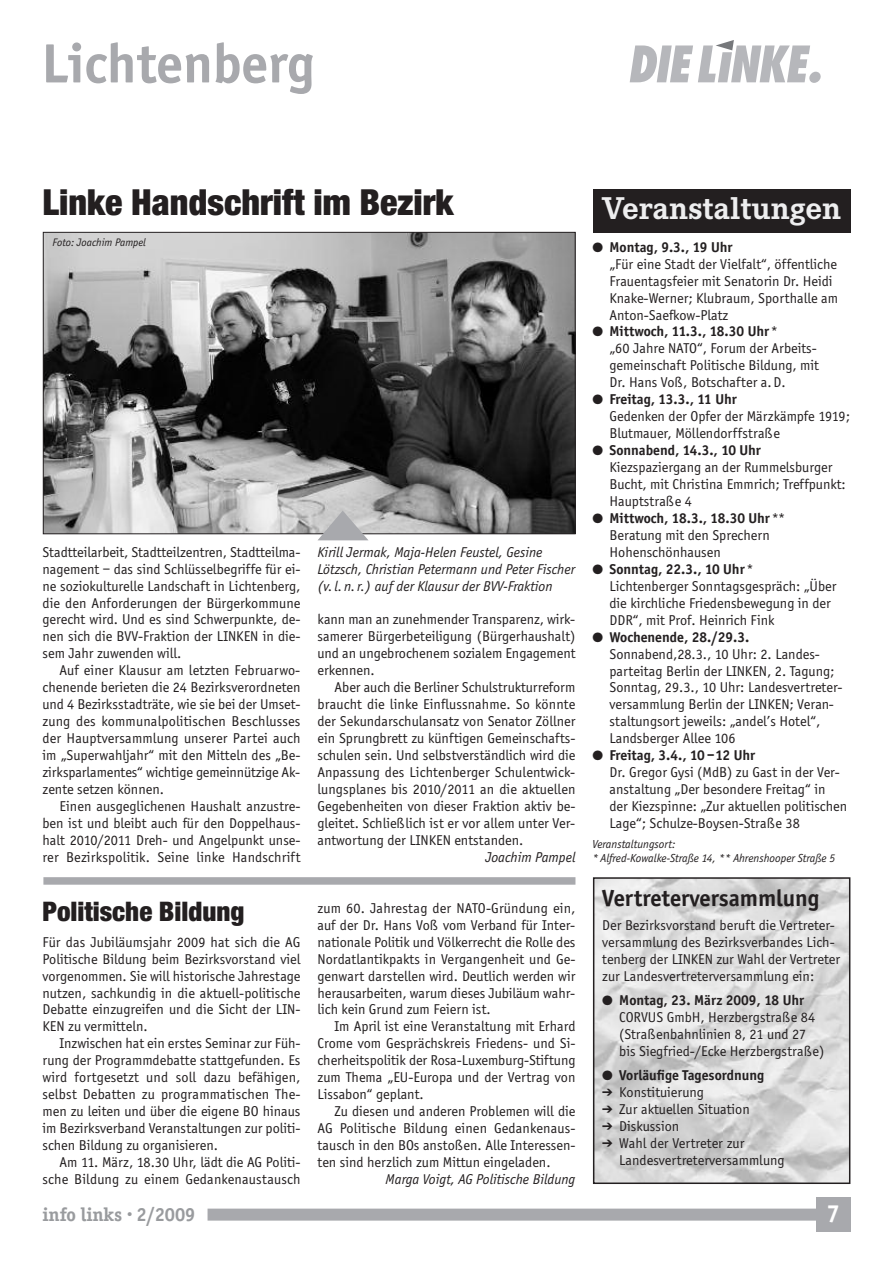
<style>
.page{position:relative;width:893px;height:1263px;background:#fff}
.page>*{position:absolute;margin:0;border:0;box-sizing:border-box;transform-origin:0 0}
.t1{font:700 57px "Officina Sans";color:#a8a9ad}
.t2{font:900 condensed 36px "Helvetica Neue";color:#231f20}
.t3{font:700 32.7px "Corporate E";color:#eeeeef}
.t4{font:900 condensed 27px "Helvetica Neue";color:#231f20}
.t5{font:700 25.5px "Officina Sans";color:#fff}
.t6{font:700 24px "Officina Sans";color:#231f20}
.t7{font:700 19.5px "Officina Serif";color:#999b9e}
.t8{font:14.7px/17px "Officina Sans";color:#231f20}
.t9{font:italic 14.7px/17px "Officina Sans";color:#231f20}
.t10{font:italic 12px/14.2px "Officina Sans";color:#231f20}
.t11{font:italic 11.25px "Officina Sans";color:#231f20}
.s1{font-weight:700}
</style>
<div class="page">
<div style="left:816px;top:1198px;width:34px;height:34px;background:#a8a9ad"></div>
<div style="left:208px;top:1208px;width:610px;height:12px;background:#a8a9ad"></div>
<img style="left:596px;top:880px;width:251px;height:301px">
<div style="left:593px;top:877px;width:257px;height:307px;border:2px solid #231f20"></div>
<svg style="left:630px;top:40px;width:191px;height:43px"></svg>
<div style="left:43px;top:877px;width:532px;height:8px;background:#a8a9ad"></div>
<div style="left:593px;top:190px;width:257px;height:43px;background:#231f20"></div>
<img style="left:45px;top:234px;width:528px;height:298px">
<div style="left:43px;top:232px;width:532px;height:302px;border:1px solid #231f20"></div>
<svg style="left:317px;top:511px;width:52px;height:29px;background:#b9b9bb"></svg>
<svg style="left:603px;top:1089px;width:10px;height:7px"></svg>
<svg style="left:603px;top:1106px;width:10px;height:7px"></svg>
<svg style="left:603px;top:1123px;width:10px;height:7px"></svg>
<svg style="left:603px;top:1140px;width:10px;height:7px"></svg>
<h1 class="t1" style="left:41px;top:29px;width:275px">Lichtenberg</h1>
<h2 class="t2" style="left:43px;top:190px;width:412px">Linke Handschrift im Bezirk</h2>
<p class="t11" style="left:53px;top:236px;width:95px">Foto: Joachim Pampel</p>
<p class="t8" style="left:43px;top:543px;width:259px;text-align:justify">Stadtteilarbeit, Stadtteilzentren, Stadtteilma&shy;nagement – das sind Schlüsselbegriffe für ei&shy;ne soziokulturelle Landschaft in Lichtenberg, die den Anforderungen der Bürgerkommune gerecht wird. Und es sind Schwerpunkte, de&shy;nen sich die BVV-Fraktion der LINKEN in die&shy;sem Jahr zuwenden will.</p>
<p class="t8" style="left:43px;top:662px;width:259px;text-align:justify;text-indent:17px">Auf einer Klausur am letzten Februarwo&shy;chenende berieten die 24 Bezirksverordneten und 4 Bezirksstadträte, wie sie bei der Umset&shy;zung des kommunalpolitischen Beschlusses der Hauptversammlung unserer Partei auch im „Superwahljahr“ mit den Mitteln des „Be&shy;zirksparlamentes“ wichtige gemeinnützige Ak&shy;zente setzen können.</p>
<p class="t8" style="left:43px;top:797px;width:259px;text-align:justify;text-indent:17px">Einen ausgeglichenen Haushalt anzustre&shy;ben ist und bleibt auch für den Doppelhaus&shy;halt 2010/2011 Dreh- und Angelpunkt unse&shy;rer Bezirkspolitik. Seine linke Handschrift</p>
<h3 class="t4" style="left:43px;top:902px;width:203px">Politische Bildung</h3>
<p class="t8" style="left:43px;top:933px;width:259px;text-align:justify">Für das Jubiläumsjahr 2009 hat sich die AG Politische Bildung beim Bezirksvorstand viel vorgenommen. Sie will historische Jahrestage nutzen, sachkundig in die aktuell-politische Debatte einzugreifen und die Sicht der LIN-KEN zu vermitteln.</p>
<p class="t8" style="left:43px;top:1035px;width:259px;text-align:justify;text-indent:17px">Inzwischen hat ein erstes Seminar zur Füh&shy;rung der Programmdebatte stattgefunden. Es wird fortgesetzt und soll dazu befähigen, selbst Debatten zu programmatischen The&shy;men zu leiten und über die eigene BO hinaus im Bezirksverband Veranstaltungen zur politi&shy;schen Bildung zu organisieren.</p>
<p class="t8" style="left:43px;top:1153px;width:259px;text-align:right">Am 11. März, 18.30 Uhr, lädt die AG Politi&shy;sche Bildung zu einem Gedankenaustausch</p>
<p class="t9" style="left:317px;top:543px;width:259px">Kirill Jermak, Maja-Helen Feustel, Gesine<br>Lötzsch, Christian Petermann und Peter Fischer (v.l. n.r.) auf der Klausur der BVV-Fraktion</p>
<p class="t8" style="left:317px;top:611px;width:259px;text-align:justify">kann man an zunehmender Transparenz, wirk&shy;samerer Bürgerbeteiligung (Bürgerhaushalt) und an ungebrochenem sozialem Engagement erkennen.</p>
<p class="t8" style="left:317px;top:679px;width:259px;text-align:justify;text-indent:17px">Aber auch die Berliner Schulstrukturreform braucht die linke Einflussnahme. So könnte der Sekundarschulansatz von Senator Zöllner ein Sprungbrett zu künftigen Gemeinschafts&shy;schulen sein. Und selbstverständlich wird die Anpassung des Lichtenberger Schulentwick&shy;lungsplanes bis 2010/2011 an die aktuellen Gegebenheiten von dieser Fraktion aktiv be&shy;gleitet. Schließlich ist er vor allem unter Ver&shy;antwortung der LINKEN entstanden.</p>
<p class="t9" style="left:485px;top:848px;width:92px">Joachim Pampel</p>
<p class="t8" style="left:317px;top:899px;width:259px;text-align:justify">zum 60. Jahrestag der NATO-Gründung ein, auf der Dr. Hans Voß vom Verband für Inter&shy;nationale Politik und Völkerrecht die Rolle des Nordatlantikpakts in Vergangenheit und Ge&shy;genwart darstellen wird. Deutlich werden wir herausarbeiten, warum dieses Jubiläum wahr&shy;lich kein Grund zum Feiern ist.</p>
<p class="t8" style="left:317px;top:1018px;width:259px;text-align:justify;text-indent:17px">Im April ist eine Veranstaltung mit Erhard Crome vom Gesprächskreis Friedens- und Si&shy;cherheitspolitik der Rosa-Luxemburg-Stiftung zum Thema „EU-Europa und der Vertrag von Lissabon“ geplant.</p>
<p class="t8" style="left:317px;top:1103px;width:259px;text-align:justify;text-indent:17px">Zu diesen und anderen Problemen will die AG Politische Bildung einen Gedankenaus&shy;tausch in den BOs anstoßen. Alle Interessen&shy;ten sind herzlich zum Mittun eingeladen.</p>
<p class="t9" style="left:385px;top:1170px;width:191px">Marga Voigt, AG Politische Bildung</p>
<h3 class="t3" style="left:602px;top:189px;width:241px">Veranstaltungen</h3>
<p class="t8" style="left:609px;top:238px;width:230px;text-indent:-17px">● <span class="s1">Montag, 9.3., 19 Uhr<br></span>„Für eine Stadt der Vielfalt“, öffentliche Frauentagsfeier mit Senatorin Dr. Heidi Knake-Werner; Klubraum, Sporthalle am Anton-Saefkow-Platz</p>
<p class="t8" style="left:609px;top:323px;width:211px;text-indent:-17px">● <span class="s1">Mittwoch, 11.3., 18.30 Uhr</span> *<br>„60 Jahre NATO“, Forum der Arbeits&shy;gemeinschaft Politische Bildung, mit Dr. Hans Voß, Botschafter a.D.</p>
<p class="t8" style="left:609px;top:391px;width:242px;text-indent:-17px">● <span class="s1">Freitag, 13.3., 11 Uhr<br></span>Gedenken der Opfer der Märzkämpfe 1919;<br>Blutmauer, Möllendorffstraße</p>
<p class="t8" style="left:609px;top:442px;width:238px;text-indent:-17px">● <span class="s1">Sonnabend, 14.3., 10 Uhr<br></span>Kiezspaziergang an der Rummelsburger<br>Bucht, mit Christina Emmrich; Treffpunkt:<br>Hauptstraße 4</p>
<p class="t8" style="left:609px;top:509px;width:177px;text-indent:-17px">● <span class="s1">Mittwoch, 18.3., 18.30 Uhr</span> **<br>Beratung mit den Sprechern<br>Hohenschönhausen</p>
<p class="t8" style="left:609px;top:560px;width:229px;text-indent:-17px">● <span class="s1">Sonntag, 22.3., 10 Uhr</span> *<br>Lichtenberger Sonntagsgespräch: „Über die kirchliche Friedensbewegung in der DDR“, mit Prof. Heinrich Fink</p>
<p class="t8" style="left:609px;top:628px;width:234px;text-indent:-17px">● <span class="s1">Wochenende, 28./29.3.<br></span>Sonnabend,28.3., 10 Uhr: 2. Landes&shy;parteitag Berlin der LINKEN, 2. Tagung; Sonntag, 29.3., 10 Uhr: Landesvertreter&shy;versammlung Berlin der LINKEN; Veran&shy;staltungsort jeweils: „andel’s Hotel“, Landsberger Allee 106</p>
<p class="t8" style="left:609px;top:747px;width:239px;text-indent:-17px">● <span class="s1">Freitag, 3.4., 10–12 Uhr<br></span>Dr. Gregor Gysi (MdB) zu Gast in der Ver&shy;anstaltung „Der besondere Freitag“ in der Kiezspinne: „Zur aktuellen politischen Lage“; Schulze-Boysen-Straße 38</p>
<p class="t10" style="left:592px;top:836px;width:244px">Veranstaltungsort:<br>* Alfred-Kowalke-Straße 14, ** Ahrenshooper Straße 5</p>
<h3 class="t6" style="left:602px;top:883px;width:219px">Vertreterversammlung</h3>
<p class="t8" style="left:602px;top:916px;width:239px">Der Bezirksvorstand beruft die Vertreter&shy;versammlung des Bezirksverbandes Lich&shy;tenberg der LINKEN zur Wahl der Vertreter zur Landesvertreterversammlung ein:</p>
<p class="t8" style="left:619px;top:991px;width:207px;text-indent:-17px">● <span class="s1">Montag, 23. März 2009, 18 Uhr </span>CORVUS GmbH, Herzbergstraße 84 (Straßenbahnlinien 8, 21 und 27 bis Siegfried-/Ecke Herzbergstraße)</p>
<p class="t8" style="left:619px;top:1067px;width:167px;text-indent:-17px">● <span class="s1">Vorläufige Tagesordnung<br></span>Konstituierung<br>Zur aktuellen Situation<br>Diskussion<br>Wahl der Vertreter zur<br>Landesvertreterversammlung</p>
<h3 class="t7" style="left:43px;top:1202px;width:154px">info links · 2/2009</h3>
<h3 class="t5" style="left:827px;top:1198px;width:15px">7</h3>
</div>
